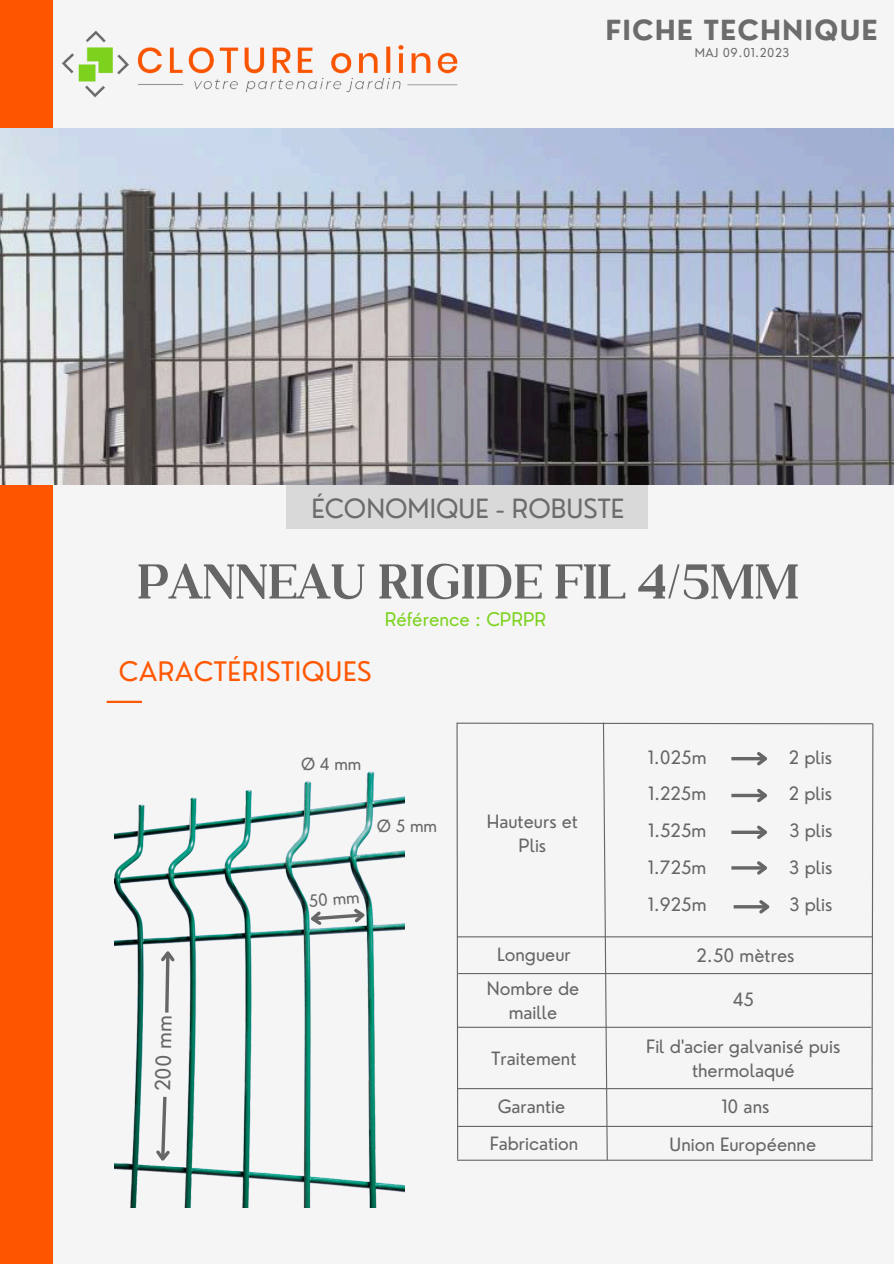
<style>
.page{position:relative;width:894px;height:1264px;background:#fff}
.page>*{position:absolute;margin:0;border:0;box-sizing:border-box;transform-origin:0 0}
.t1{font:600 58.5px "Kulachat Serif";letter-spacing:-.02em;color:#666}
.t2{font:700 27px "Nourd";letter-spacing:.04em;color:#6c6c6c}
.t3{font:26.25px "Nourd";letter-spacing:.02em;color:#ff5803}
.t4{font:25.8px "Nourd";color:#6c6c6c}
.t5{font:20.25px "Nourd";color:#666}
.t6{font:18.3px "Nourd";color:#7ed321}
.t7{font:18px/24.2px "Nourd";color:#666;text-align:center}
.t8{font:17.85px/24.2px "Nourd";color:#666;text-align:center}
.t9{font:16.5px "Nourd";color:#666}
.t10{font:16.35px "Nourd";color:#666}
.t11{font:12px "Nourd";letter-spacing:.04em;color:#6c6c6c}
</style>
<div class="page">
<div style="left:0;top:0;width:893px;height:1263px;background:#f5f5f5"></div>
<div style="left:0;top:0;width:53px;height:1263px;background:#fe5600"></div>
<img style="left:0;top:128px;width:893px;height:357px">
<img style="left:25px;top:30px;width:469px;height:105px">
<div style="left:286px;top:485px;width:362px;height:44px;background:#d9d9d9"></div>
<hr style="left:107px;top:700px;width:35px;height:3px;background:#ff5803">
<img style="left:114px;top:771px;width:291px;height:436px">
<svg style="left:153px;top:1093px;width:20px;height:71px"></svg>
<svg style="left:306px;top:904px;width:63px;height:24px"></svg>
<svg style="left:158px;top:947px;width:20px;height:69px"></svg>
<svg style="left:456px;top:722px;width:417px;height:439px"></svg>
<hr style="left:458px;top:973px;width:414px;height:1px;background:#666">
<hr style="left:457px;top:1026px;width:414px;height:1px;background:#666">
<hr style="left:457px;top:1088px;width:415px;height:1px;background:#666">
<hr style="left:457px;top:1125px;width:415px;height:1px;background:#666">
<hr style="left:457px;top:1159px;width:415px;height:1px;background:#666">
<h1 class="t2" style="left:605px;top:13px;width:274px">FICHE TECHNIQUE</h1>
<h1 class="t11" style="left:694px;top:45px;width:96px">MAJ 09.01.2023</h1>
<h2 class="t4" style="left:311px;top:492px;width:314px">ÉCONOMIQUE - ROBUSTE</h2>
<h2 class="t1" style="left:137px;top:544px;width:664px">PANNEAU RIGIDE FIL 4/5MM</h2>
<p class="t3" style="left:119px;top:655px;width:254px">CARACTÉRISTIQUES</p>
<h3 class="t6" style="left:384px;top:607px;width:163px">Référence : CPRPR</h3>
<h3 class="t5" style="left:150px;top:1090px;width:77px;rotate:-89deg">200 mm</h3>
<p class="t10" style="left:301px;top:753px;width:62px">Ø4mm</p>
<p class="t7" style="left:788px;top:744px;width:45px">2 plis</p>
<p class="t7" style="left:788px;top:781px;width:45px">2 plis</p>
<p class="t7" style="left:789px;top:818px;width:45px">3 plis</p>
<p class="t7" style="left:789px;top:855px;width:45px">3 plis</p>
<p class="t7" style="left:789px;top:891px;width:45px">3 plis</p>
<p class="t7" style="left:647px;top:744px;width:60px">1.025m</p>
<p class="t7" style="left:648px;top:781px;width:60px">1.225m</p>
<p class="t7" style="left:647px;top:818px;width:60px">1.525m</p>
<p class="t7" style="left:647px;top:855px;width:60px">1.725m</p>
<p class="t7" style="left:647px;top:891px;width:60px">1.925m</p>
<p class="t7" style="left:696px;top:942px;width:99px">2.50 mètres</p>
<p class="t7" style="left:732px;top:987px;width:23px">45</p>
<p class="t8" style="left:486px;top:808px;width:93px">Hauteurs et</p>
<p class="t8" style="left:518px;top:833px;width:29px">Plis</p>
<p class="t9" style="left:377px;top:815px;width:62px">Ø5mm</p>
<p class="t10" style="left:308px;top:890px;width:53px;rotate:-4deg">50 mm</p>
<p class="t8" style="left:497px;top:942px;width:75px">Longueur</p>
<p class="t8" style="left:486px;top:976px;width:94px">Nombre de maille</p>
<p class="t8" style="left:491px;top:1046px;width:86px">Traitement</p>
<p class="t7" style="left:646px;top:1034px;width:195px">Fil d'acier galvanisé puis thermolaqué</p>
<p class="t8" style="left:497px;top:1094px;width:69px">Garantie</p>
<p class="t7" style="left:721px;top:1094px;width:49px">10 ans</p>
<p class="t8" style="left:489px;top:1130px;width:90px">Fabrication</p>
<p class="t7" style="left:669px;top:1132px;width:148px">Union Européenne</p>
</div>
